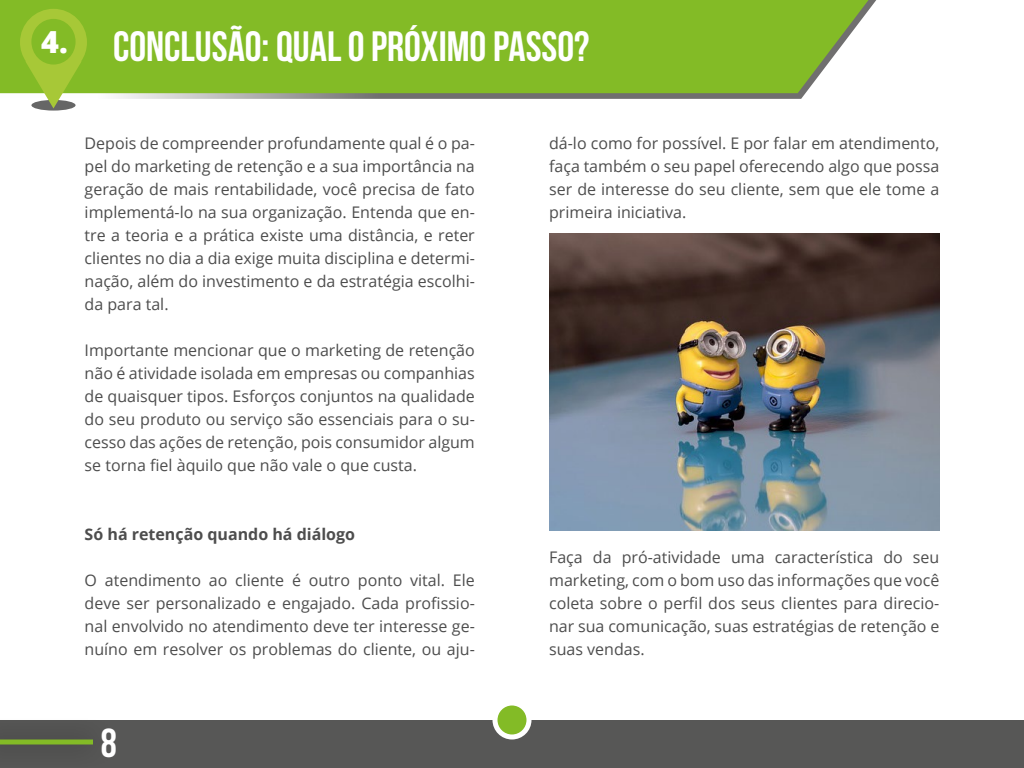
<style>
.page{position:relative;width:1024px;height:768px;background:#fff}
.page>*{position:absolute;margin:0;border:0;box-sizing:border-box;transform-origin:0 0}
.t1{font:42.4px "Bebas Neue";color:#fff}
.t2{font:40.5px "Bebas Neue";color:#fff}
.t3{font:16px/23px "Open Sans";color:#4d4d4d;text-align:justify}
.t4{font:700 16px "Open Sans";color:#4d4d4d}
</style>
<div class="page">
<svg style="left:0;top:0;width:876px;height:99px"></svg>
<div style="left:0;top:0;width:869px;height:93px;background:#83bb26"></div>
<div style="left:0;top:720px;width:1024px;height:48px;background:#575756"></div>
<svg style="left:495px;top:703px;width:34px;height:34px"></svg>
<div style="left:492px;top:700px;width:40px;height:40px;border:5px solid #fff;border-radius:50%"></div>
<div style="left:0;top:716px;width:114px;height:52px;background:#000;opacity:.51"></div>
<hr style="left:0;top:740px;width:93px;height:4px;background:#83bb26">
<svg style="left:31px;top:100px;width:45px;height:11px"></svg>
<svg style="left:20px;top:9px;width:67px;height:99px;background:#a3c54c"></svg>
<div style="left:31px;top:19px;width:45px;height:46px;background:#83bb26;border-radius:50%"></div>
<img style="left:549px;top:234px;width:390px;height:297px">
<h1 class="t1" style="left:41px;top:23px;width:550px"><sup>4.</sup> CONCLUSÃO: QUAL O PRÓXIMO PASSO?</h1>
<p class="t3" style="left:85px;top:131px;width:392px">Depois de compreender profundamente qual é o pa&shy;pel do marketing de retenção e a sua importância na geração de mais rentabilidade, você precisa de fato implementá-lo na sua organização. Entenda que en&shy;tre a teoria e a prática existe uma distância, e reter clientes no dia a dia exige muita disciplina e determi&shy;nação, além do investimento e da estratégia escolhi&shy;da para tal.</p>
<p class="t3" style="left:85px;top:338px;width:392px">Importante mencionar que o marketing de retenção não é atividade isolada em empresas ou companhias de quaisquer tipos. Esforços conjuntos na qualidade do seu produto ou serviço são essenciais para o su&shy;cesso das ações de retenção, pois consumidor algum se torna fiel àquilo que não vale o que custa.</p>
<p class="t4" style="left:85px;top:523px;width:272px">Só há retenção quando há diálogo</p>
<p class="t3" style="left:85px;top:568px;width:392px">O atendimento ao cliente é outro ponto vital. Ele deve ser personalizado e engajado. Cada profissio&shy;nal envolvido no atendimento deve ter interesse ge&shy;nuíno em resolver os problemas do cliente, ou aju-</p>
<h2 class="t2" style="left:101px;top:721px;width:18px">8</h2>
<p class="t3" style="left:549px;top:131px;width:392px">dá-lo como for possível. E por falar em atendimento, faça também o seu papel oferecendo algo que possa ser de interesse do seu cliente, sem que ele tome a primeira iniciativa.</p>
<p class="t3" style="left:549px;top:545px;width:392px">Faça da pró-atividade uma característica do seu marketing, com o bom uso das informações que você coleta sobre o perfil dos seus clientes para direcio&shy;nar sua comunicação, suas estratégias de retenção e suas vendas.</p>
</div>
